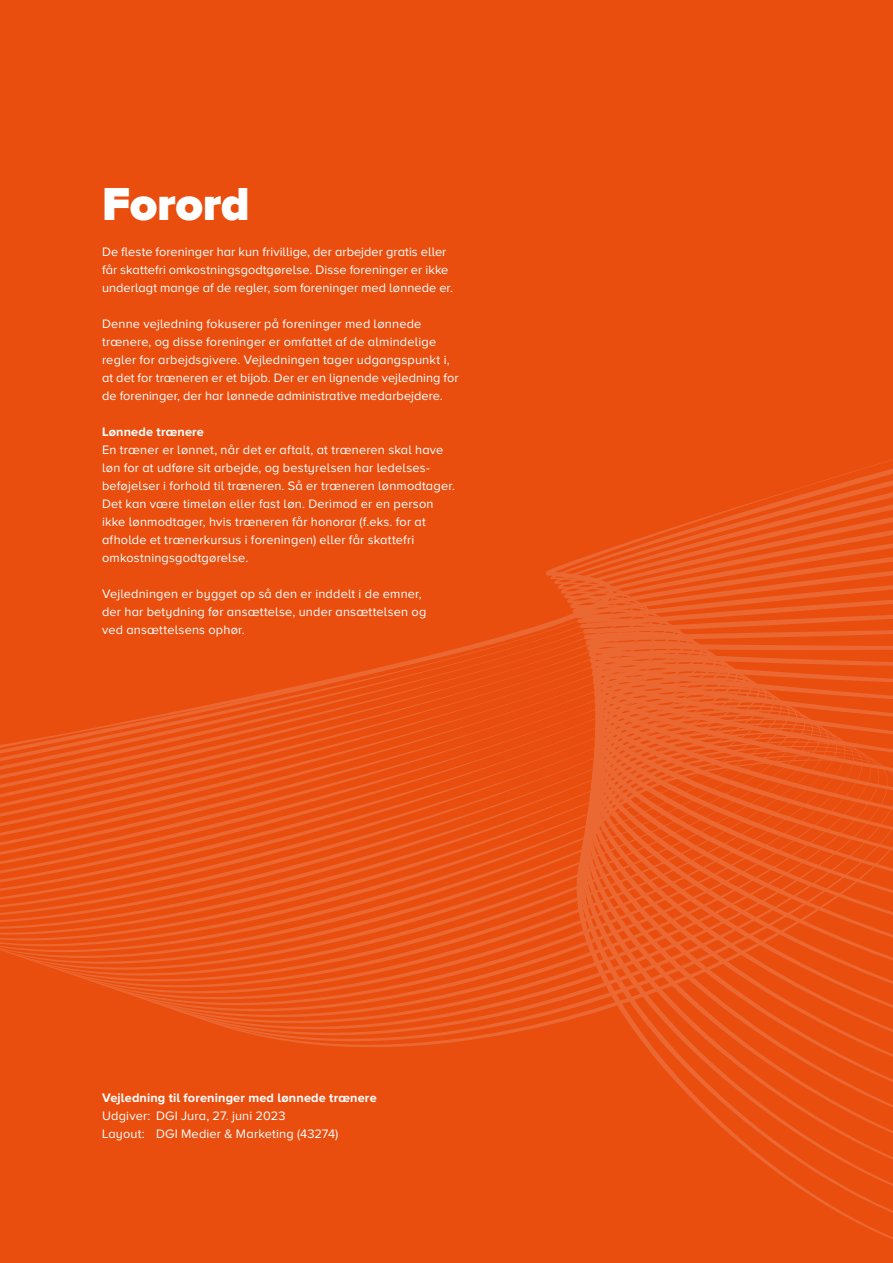
<style>
.page{position:relative;width:893px;height:1263px;background:#e94e0f}
.page>*{position:absolute;margin:0;border:0;box-sizing:border-box;transform-origin:0 0}
.t1{font:900 48px "Proxima Nova A";letter-spacing:-.005em;color:#fff}
.t2{font:12.75px/18px "Proxima Nova A";letter-spacing:.015em;color:#fff}
.t3{font:700 12.75px "Proxima Nova A";letter-spacing:.01em;color:#fff}
</style>
<div class="page">
<svg style="left:669px;top:507px;width:224px;height:22px"></svg>
<svg style="left:600px;top:529px;width:293px;height:23px"></svg>
<svg style="left:546px;top:552px;width:347px;height:22px"></svg>
<svg style="left:546px;top:574px;width:347px;height:23px"></svg>
<svg style="left:556px;top:597px;width:337px;height:23px"></svg>
<svg style="left:504px;top:620px;width:389px;height:16px"></svg>
<svg style="left:4px;top:704px;width:847px;height:252px"></svg>
<svg style="left:18px;top:709px;width:875px;height:252px"></svg>
<svg style="left:32px;top:714px;width:861px;height:251px"></svg>
<svg style="left:45px;top:718px;width:848px;height:252px"></svg>
<svg style="left:59px;top:723px;width:834px;height:252px"></svg>
<svg style="left:73px;top:727px;width:820px;height:253px"></svg>
<svg style="left:87px;top:732px;width:806px;height:252px"></svg>
<svg style="left:100px;top:736px;width:793px;height:253px"></svg>
<svg style="left:114px;top:741px;width:779px;height:253px"></svg>
<svg style="left:128px;top:746px;width:765px;height:253px"></svg>
<svg style="left:142px;top:750px;width:751px;height:254px"></svg>
<svg style="left:156px;top:755px;width:737px;height:253px"></svg>
<svg style="left:169px;top:759px;width:724px;height:480px"></svg>
<h1 class="t1" style="left:102px;top:176px;width:149px">Forord</h1>
<p class="t2" style="left:102px;top:242px;width:353px">De fleste foreninger har kun frivillige, der arbejder gratis eller får skattefri omkostningsgodtgørelse. Disse foreninger er ikke underlagt mange af de regler, som foreninger med lønnede er.</p>
<p class="t2" style="left:102px;top:314px;width:358px">Denne vejledning fokuserer på foreninger med lønnede trænere, og disse foreninger er omfattet af de almindelige regler for arbejdsgivere. Vejledningen tager udgangspunkt i, at det for træneren er et bijob. Der er en lignende vejledning for de foreninger, der har lønnede administrative medarbejdere.</p>
<p class="t3" style="left:102px;top:424px;width:103px">Lønnede trænere</p>
<p class="t2" style="left:102px;top:440px;width:355px">En træner er lønnet, når det er aftalt, at træneren skal have løn for at udføre sit arbejde, og bestyrelsen har ledelses&shy;beføjelser i forhold til træneren. Så er træneren lønmodtager.<br>Det kan være timeløn eller fast løn. Derimod er en person ikke lønmodtager, hvis træneren får honorar (f.eks. for at afholde et trænerkursus i foreningen) eller får skattefri omkostningsgodtgørelse.</p>
<p class="t2" style="left:102px;top:584px;width:326px">Vejledningen er bygget op så den er inddelt i de emner, der har betydning før ansættelse, under ansættelsen og ved ansættelsens ophør.</p>
<p class="t3" style="left:102px;top:1090px;width:276px">Vejledning til foreninger med lønnede trænere</p>
<p class="t2" style="left:102px;top:1106px;width:238px">Udgiver: DGI Jura, 27. juni 2023<br>Layout: DGI Medier &amp; Marketing (43274)</p>
</div>
